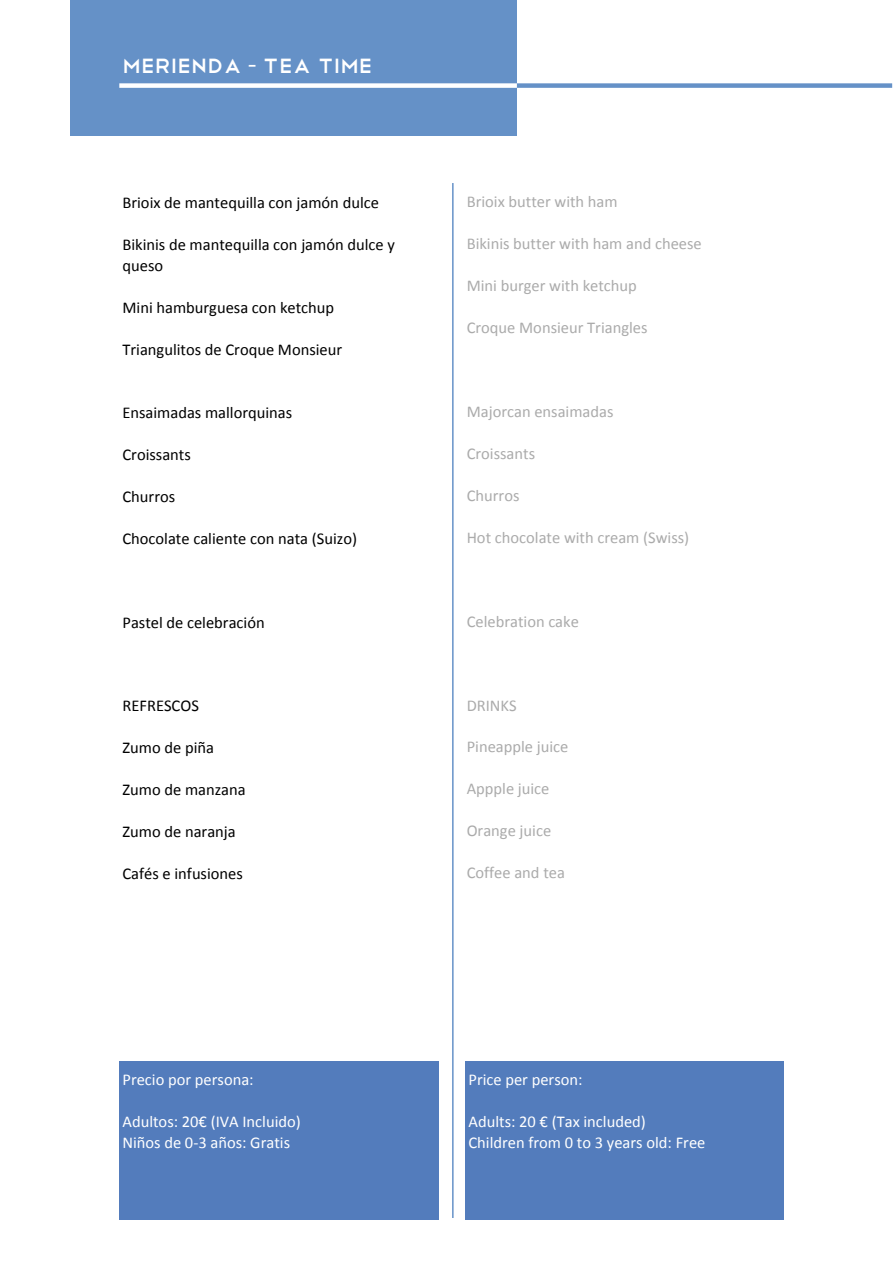
<style>
.page{position:relative;width:893px;height:1263px;background:#fff}
.page>*{position:absolute;margin:0;border:0;box-sizing:border-box;transform-origin:0 0}
.t1{font:27px "Telegrafico";color:#fff}
.t2{font:16.5px/21px "Calibri";color:#000}
.t3{font:16.5px "Calibri";color:#ababab}
.t4{font:16.5px/21px "Calibri";color:#fff}
.s1{font-family:"Myriad Pro"}
</style>
<div class="page">
<hr style="left:452px;top:183px;width:1px;height:1035px;background:#3f76ba">
<div style="left:71px;top:0;width:446px;height:135px;background:#6591c7"></div>
<div style="left:119px;top:83px;width:398px;height:5px;background:#fff"></div>
<div style="left:517px;top:83px;width:375px;height:5px;background:#6591c7"></div>
<div style="left:119px;top:1061px;width:320px;height:159px;background:#537cbc"></div>
<div style="left:465px;top:1061px;width:318px;height:159px;background:#537cbc"></div>
<h1 class="t1" style="left:122px;top:48px;width:252px">MERIENDA <span class="s1">-</span> tea time</h1>
<p class="t2" style="left:122px;top:192px;width:258px">Brioix de mantequilla con jamón dulce</p>
<p class="t2" style="left:122px;top:234px;width:274px">Bikinis de mantequilla con jamón dulce y queso</p>
<p class="t2" style="left:122px;top:297px;width:213px">Mini hamburguesa con ketchup</p>
<p class="t2" style="left:122px;top:339px;width:221px">Triangulitos de Croque Monsieur</p>
<p class="t2" style="left:122px;top:402px;width:171px">Ensaimadas mallorquinas</p>
<p class="t2" style="left:122px;top:444px;width:70px">Croissants</p>
<p class="t2" style="left:122px;top:486px;width:54px">Churros</p>
<p class="t2" style="left:122px;top:528px;width:236px">Chocolate caliente con nata (Suizo)</p>
<p class="t2" style="left:122px;top:611px;width:144px">Pastel de celebración</p>
<p class="t2" style="left:122px;top:695px;width:78px">REFRESCOS</p>
<p class="t2" style="left:122px;top:737px;width:93px">Zumo de piña</p>
<p class="t2" style="left:122px;top:779px;width:125px">Zumo de manzana</p>
<p class="t2" style="left:122px;top:821px;width:115px">Zumo de naranja</p>
<p class="t2" style="left:122px;top:863px;width:122px">Cafés e infusiones</p>
<p class="t3" style="left:466px;top:192px;width:152px">Brioix butter with ham</p>
<p class="t3" style="left:466px;top:234px;width:237px">Bikinis butter with ham and cheese</p>
<p class="t3" style="left:466px;top:276px;width:172px">Mini burger with ketchup</p>
<p class="t3" style="left:466px;top:318px;width:182px">Croque Monsieur Triangles</p>
<p class="t3" style="left:466px;top:401px;width:148px">Majorcan ensaimadas</p>
<p class="t3" style="left:466px;top:443px;width:70px">Croissants</p>
<p class="t3" style="left:466px;top:485px;width:54px">Churros</p>
<p class="t3" style="left:466px;top:527px;width:224px">Hot chocolate with cream (Swiss)</p>
<p class="t3" style="left:466px;top:611px;width:114px">Celebration cake</p>
<p class="t3" style="left:466px;top:695px;width:52px">DRINKS</p>
<p class="t3" style="left:466px;top:737px;width:103px">Pineapple juice</p>
<p class="t3" style="left:466px;top:779px;width:84px">Appple juice</p>
<p class="t3" style="left:466px;top:821px;width:86px">Orange juice</p>
<p class="t3" style="left:466px;top:863px;width:100px">Coffee and tea</p>
<p class="t4" style="left:122px;top:1069px;width:133px">Precio por persona:</p>
<p class="t4" style="left:122px;top:1111px;width:180px">Adultos: 20€ (IVA Incluido)<br>Niños de 0-3 años: Gratis</p>
<p class="t4" style="left:468px;top:1069px;width:116px">Price per person:</p>
<p class="t4" style="left:468px;top:1111px;width:238px">Adults: 20 € (Tax included)<br>Children from 0 to 3 years old: Free</p>
</div>
